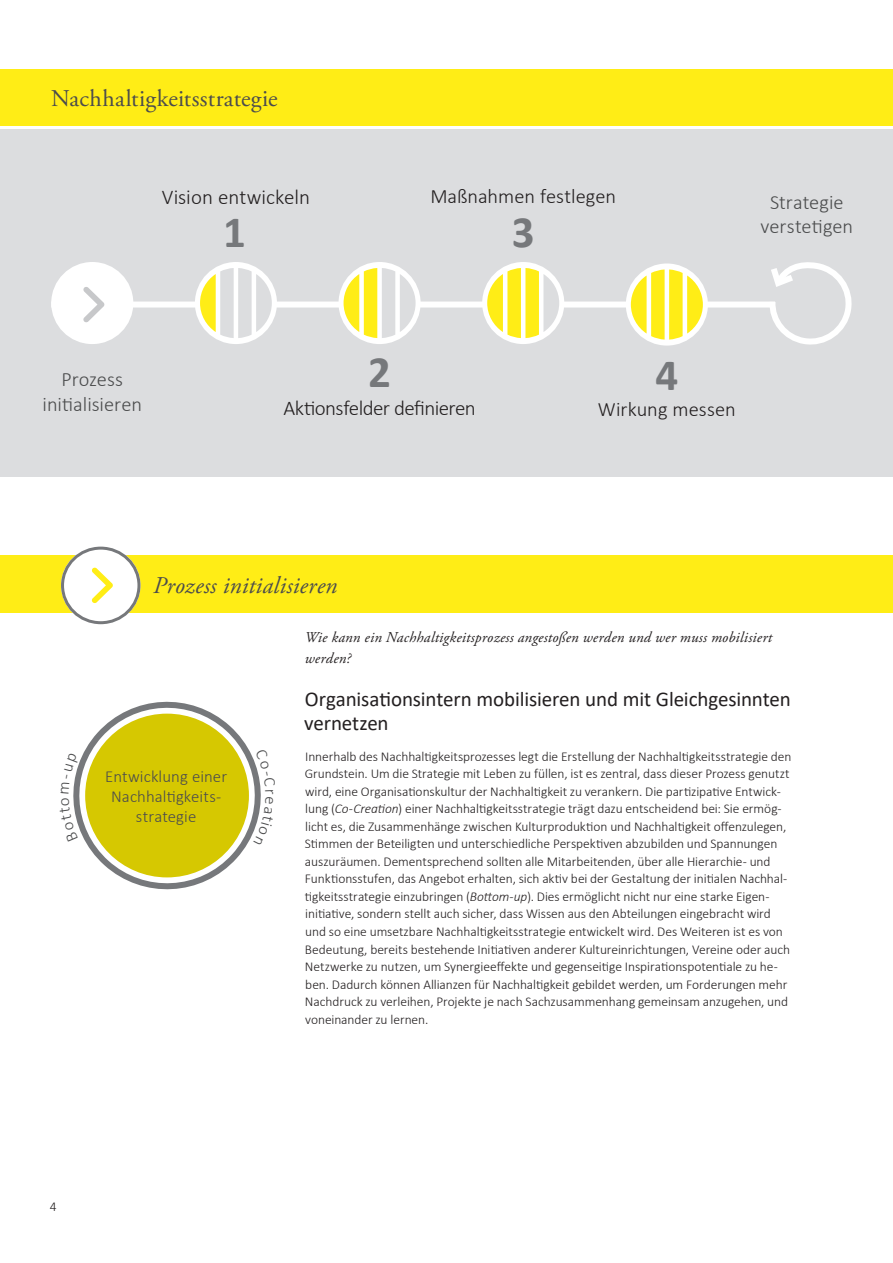
<style>
.page{position:relative;width:893px;height:1263px;background:#fff}
.page>*{position:absolute;margin:0;border:0;box-sizing:border-box;transform-origin:0 0}
._15_Marginalien{font:700 45px "Calibri";color:#76787b}
._15_Marginalien-2{font:24px "Adobe Garamond Pro";letter-spacing:.01em;color:#4b4c4d}
._15_Marginalien-3{font:italic 24px "Adobe Garamond Pro";letter-spacing:.01em;color:#4b4c4d}
._15_Überschrift_Zwei{font:21px/24px "Calibri";letter-spacing:-.01em;color:#231f20}
._15_Marginalien-4{font:300 21px "Calibri";letter-spacing:-.015em;color:#231f20}
._15_Marginalien-5{font:300 20.4px/24.5px "Calibri";color:#4b4c4d;text-align:center}
._15_Marginalien-6{font:300 20.4px "Calibri";color:#231f20}
._15_Marginalien-7{font:300 16.8px/20.1px "Calibri";letter-spacing:.005em;color:#4b4c4d;text-align:center}
._15_Marginalien-8{font:italic 15px/21px "Adobe Garamond Pro";letter-spacing:.015em;color:#231f20}
._15_Mengentext_A4{font:300 13.5px/17.5px "Calibri";letter-spacing:-.005em;color:#231f20}
.s1{font-style:italic}
</style>
<div class="page">
<div style="left:0;top:556px;width:893px;height:57px;background:#ffed16"></div>
<svg style="left:80px;top:701px;width:174px;height:189px"></svg>
<div style="left:85px;top:714px;width:164px;height:163px;background:#d6c801;border-radius:50%"></div>
<svg style="left:61px;top:546px;width:79px;height:78px"></svg>
<div style="left:0;top:130px;width:893px;height:347px;background:#dcdddf"></div>
<div style="left:51px;top:301px;width:724px;height:6px;background:#fff"></div>
<div style="left:0;top:69px;width:893px;height:57px;background:#ffed16"></div>
<div style="left:195px;top:262px;width:82px;height:82px;border:6px solid #fff;border-radius:50%"></div>
<svg style="left:200px;top:268px;width:72px;height:70px"></svg>
<div style="left:339px;top:262px;width:82px;height:82px;border:6px solid #fff;border-radius:50%"></div>
<svg style="left:344px;top:268px;width:72px;height:70px"></svg>
<div style="left:482px;top:262px;width:82px;height:82px;border:6px solid #fff;border-radius:50%"></div>
<svg style="left:487px;top:268px;width:72px;height:70px"></svg>
<div style="left:626px;top:263px;width:82px;height:83px;border:6px solid #fff;border-radius:50%"></div>
<svg style="left:631px;top:269px;width:72px;height:71px;background:#fcf16f"></svg>
<div style="left:51px;top:262px;width:82px;height:82px;border:6px solid #fff;border-radius:50%"></div>
<svg style="left:766px;top:262px;width:85px;height:82px"></svg>
<svg style="left:53px;top:266px;width:79px;height:77px"></svg>
<div style="left:61px;top:547px;width:79px;height:77px;border:3px solid #76787b;border-radius:50%"></div>
<svg style="left:73px;top:761px;width:7px;height:69px"></svg>
<svg style="left:254px;top:761px;width:7px;height:70px"></svg>
<p class="_15_Marginalien-2" style="left:51px;top:84px;width:228px">Nachhaltigkeitsstrategie</p>
<p class="_15_Marginalien-4" style="left:162px;top:184px;width:150px">Vision entwickeln</p>
<p class="_15_Marginalien-6" style="left:430px;top:184px;width:187px">Maßnahmen festlegen</p>
<p class="_15_Marginalien" style="left:223px;top:201px;width:24px">1</p>
<p class="_15_Marginalien" style="left:512px;top:201px;width:24px">3</p>
<p class="_15_Marginalien-5" style="left:760px;top:189px;width:94px">Strategie verstetigen</p>
<p class="_15_Marginalien-5" style="left:43px;top:367px;width:101px">Prozess initialisieren</p>
<p class="_15_Marginalien" style="left:368px;top:340px;width:24px">2</p>
<p class="_15_Marginalien-4" style="left:283px;top:395px;width:194px">Aktionsfelder definieren</p>
<p class="_15_Marginalien" style="left:655px;top:343px;width:24px">4</p>
<p class="_15_Marginalien-6" style="left:598px;top:397px;width:139px">Wirkung messen</p>
<p class="_15_Marginalien-3" style="left:153px;top:571px;width:186px">Prozess initialisieren</p>
<p class="_15_Marginalien-8" style="left:305px;top:627px;width:469px">Wie kann ein Nachhaltigkeitsprozess angestoßen werden und wer muss mobilisiert werden?</p>
<p class="_15_Marginalien-7" style="left:105px;top:766px;width:123px">Entwicklung einer<br>Nachhaltigkeits&shy;strategie</p>
<p class="_15_Mengentext_A4" style="left:50px;top:1197px;width:8px">4</p>
<p class="_15_Überschrift_Zwei" style="left:304px;top:686px;width:488px">Organisationsintern mobilisieren und mit Gleichgesinnten vernetzen</p>
<p class="_15_Mengentext_A4" style="left:305px;top:747px;width:488px">Innerhalb des Nachhaltigkeitsprozesses legt die Erstellung der Nachhaltigkeitsstrategie den Grundstein. Um die Strategie mit Leben zu füllen, ist es zentral, dass dieser Prozess genutzt wird, eine Organisationskultur der Nachhaltigkeit zu verankern. Die partizipative Entwick&shy;lung (<span class="s1">Co-Creation</span>) einer Nachhaltigkeitsstrategie trägt dazu entscheidend bei: Sie ermög&shy;licht es, die Zusammenhänge zwischen Kulturproduktion und Nachhaltigkeit offenzulegen, Stimmen der Beteiligten und unterschiedliche Perspektiven abzubilden und Spannungen auszuräumen. Dementsprechend sollten alle Mitarbeitenden, über alle Hierarchie- und Funktionsstufen, das Angebot erhalten, sich aktiv bei der Gestaltung der initialen Nachhal&shy;tigkeitsstrategie einzubringen (<span class="s1">Bottom-up</span>). Dies ermöglicht nicht nur eine starke Eigen&shy;initiative, sondern stellt auch sicher, dass Wissen aus den Abteilungen eingebracht wird und so eine umsetzbare Nachhaltigkeitsstrategie entwickelt wird. Des Weiteren ist es von Bedeutung, bereits bestehende Initiativen anderer Kultureinrichtungen, Vereine oder auch Netzwerke zu nutzen, um Synergieeffekte und gegenseitige Inspirationspotentiale zu he&shy;ben. Dadurch können Allianzen für Nachhaltigkeit gebildet werden, um Forderungen mehr Nachdruck zu verleihen, Projekte je nach Sachzusammenhang gemeinsam anzugehen, und voneinander zu lernen.</p>
</div>
